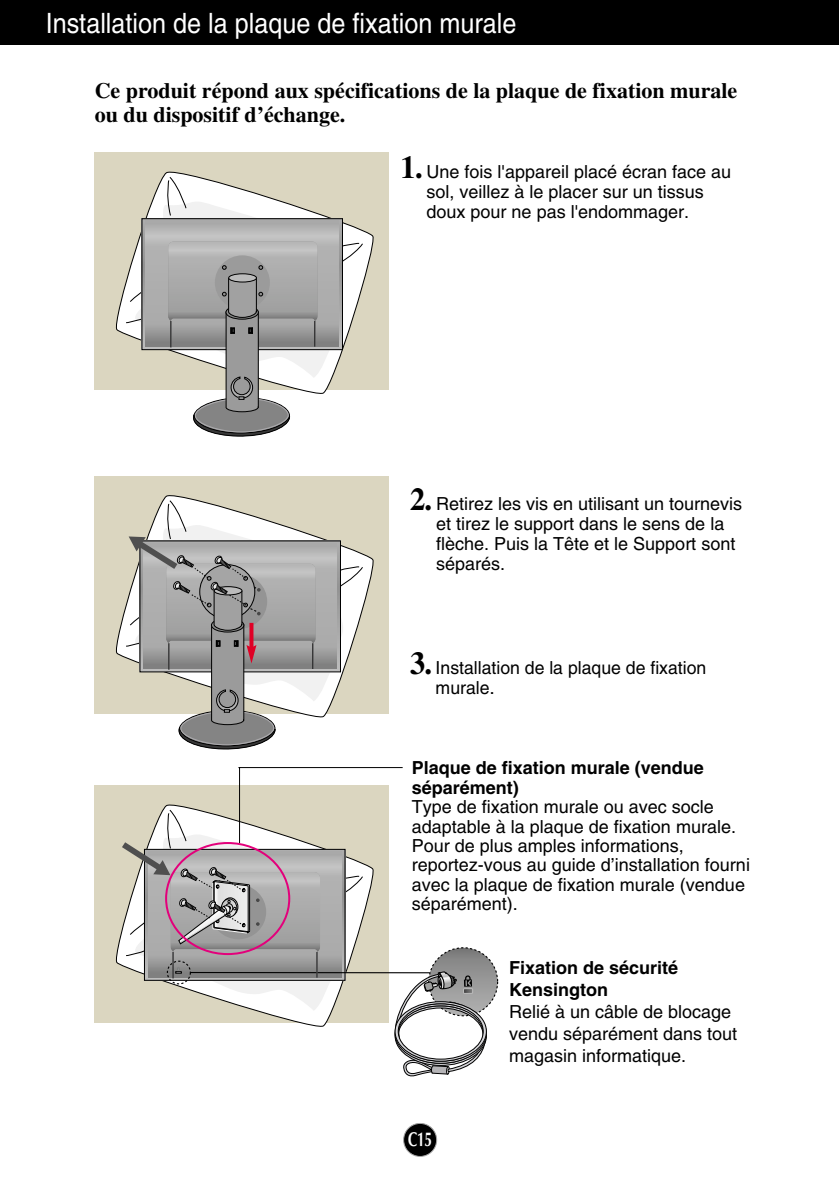
<style>
.page{position:relative;width:839px;height:1189px;background:#fff}
.page>*{position:absolute;margin:0;border:0;box-sizing:border-box;transform-origin:0 0}
.t1{font:28px "Helvetica";color:#fff;scale:.9 1}
.t2{font:700 22px/24px "Times";color:#000}
.t3{font:700 20px "Optima";color:#fff;scale:.7 1}
.t4{font:18px/20px "Helvetica";color:#000}
.t5{font:700 18px/19.4px "Helvetica";color:#000}
.s1{font-family:"Times";font-weight:700;font-size:32px}
</style>
<div class="page">
<div style="left:403px;top:1123px;width:33px;height:33px;background:#000;border-radius:50%"></div>
<div style="left:403px;top:1123px;width:34px;height:34px;border:2px solid #a5a5a5;border-radius:50%"></div>
<div style="left:0;top:0;width:839px;height:45px;background:#000"></div>
<div style="left:95px;top:153px;width:294px;height:237px;background:#dbd6c0"></div>
<svg style="left:115px;top:171px;width:259px;height:164px"></svg>
<div style="left:95px;top:476px;width:294px;height:237px;background:#dbd6c0"></div>
<svg style="left:111px;top:495px;width:267px;height:219px"></svg>
<div style="left:95px;top:785px;width:294px;height:238px;background:#dbd6c0"></div>
<svg style="left:115px;top:798px;width:263px;height:229px"></svg>
<svg style="left:126px;top:177px;width:237px;height:260px"></svg>
<svg style="left:429px;top:947px;width:68px;height:68px"></svg>
<svg style="left:394px;top:971px;width:93px;height:105px"></svg>
<hr style="left:190px;top:972px;width:240px;height:1px;background:#000">
<hr style="left:239px;top:767px;width:1px;height:76px;background:#000">
<hr style="left:238px;top:767px;width:164px;height:1px;background:#000">
<svg style="left:122px;top:809px;width:241px;height:202px"></svg>
<svg style="left:126px;top:500px;width:237px;height:250px"></svg>
<h1 class="t1" style="left:46px;top:13px;width:524px">Installation de la plaque de fixation murale</h1>
<p class="t2" style="left:95px;top:81px;width:644px">Ce produit répond aux spécifications de la plaque de fixation murale ou du dispositif d’échange.</p>
<p class="t4" style="left:426px;top:164px;width:306px;text-indent:-26px"><span class="s1">1.</span> Une fois l'appareil placé écran face au sol, veillez à le placer sur un tissus doux pour ne pas l'endommager.</p>
<p class="t4" style="left:436px;top:495px;width:308px;text-indent:-26px"><span class="s1">2.</span> Retirez les vis en utilisant un tournevis et tirez le support dans le sens de la flèche. Puis la Tête et le Support sont séparés.</p>
<p class="t4" style="left:435px;top:659px;width:272px;text-indent:-26px"><span class="s1">3.</span> Installation de la plaque de fixation murale.</p>
<p class="t5" style="left:412px;top:760px;width:294px">Plaque de fixation murale (vendue séparément)</p>
<p class="t4" style="left:412px;top:799px;width:340px;line-height:19.4px">Type de fixation murale ou avec socle adaptable à la plaque de fixation murale.<br>Pour de plus amples informations, reportez-vous au guide d’installation fourni avec la plaque de fixation murale (vendue séparément).</p>
<p class="t3" style="left:408px;top:1131px;width:36px">C15</p>
<p class="t5" style="left:509px;top:958px;width:170px;line-height:22px">Fixation de sécurité<br>Kensington</p>
<p class="t4" style="left:509px;top:1002px;width:230px;line-height:22px">Relié à un câble de blocage vendu séparément dans tout magasin informatique.</p>
</div>
